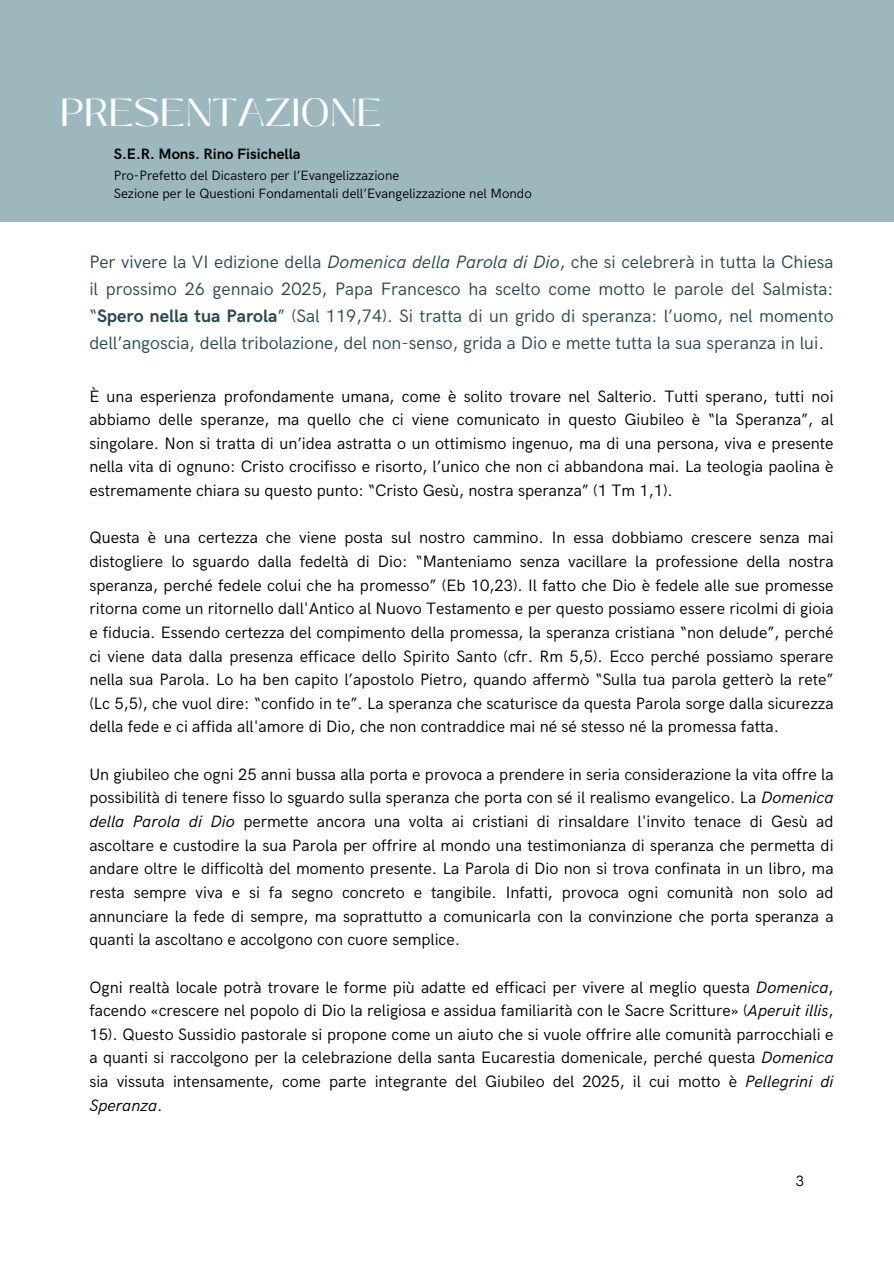
<style>
.page{position:relative;width:894px;height:1264px;background:#fff}
.page>*{position:absolute;margin:0;border:0;box-sizing:border-box;transform-origin:0 0}
.t1{font:39px "Black Mango";color:#fff}
.t2{font:18px/27px "HK Grotesk";color:#264a54;text-align:justify}
.t3{font:16.5px/23.7px "HK Grotesk";color:#000001;text-align:justify}
.t4{font:700 15px "HK Grotesk";color:#000001}
.t5{font:15px "HK Grotesk";color:#000001}
.t6{font:13.5px/18px "HK Grotesk";color:#000001}
.s1{font-style:italic}
.s2{font-weight:700}
</style>
<div class="page">
<div style="left:0;top:0;width:893px;height:222px;background:#9db7be"></div>
<h1 class="t1" style="left:60px;top:83px;width:324px">PRESENTAZIONE</h1>
<p class="t4" style="left:114px;top:145px;width:188px">S.E.R. Mons. Rino Fisichella</p>
<p class="t6" style="left:114px;top:167px;width:419px">Pro-Prefetto del Dicastero per l’Evangelizzazione<br>Sezione per le Questioni Fondamentali dell’Evangelizzazione nel Mondo</p>
<p class="t2" style="left:89px;top:249px;width:745px">Per vivere la VI edizione della <span class="s1">Domenica della Parola di Dio</span>, che si celebrerà in tutta la Chiesa il prossimo 26 gennaio 2025, Papa Francesco ha scelto come motto le parole del Salmista: “<span class="s2">Spero nella tua Parola</span>” (Sal 119,74). Si tratta di un grido di speranza: l’uomo, nel momento dell’angoscia, della tribolazione, del non-senso, grida a Dio e mette tutta la sua speranza in lui.</p>
<p class="t3" style="left:89px;top:385px;width:745px">È una esperienza profondamente umana, come è solito trovare nel Salterio. Tutti sperano, tutti noi abbiamo delle speranze, ma quello che ci viene comunicato in questo Giubileo è “la Speranza”, al singolare. Non si tratta di un’idea astratta o un ottimismo ingenuo, ma di una persona, viva e presente nella vita di ognuno: Cristo crocifisso e risorto, l’unico che non ci abbandona mai. La teologia paolina è estremamente chiara su questo punto: “Cristo Gesù, nostra speranza” (1 Tm 1,1).</p>
<p class="t3" style="left:89px;top:526px;width:745px">Questa è una certezza che viene posta sul nostro cammino. In essa dobbiamo crescere senza mai distogliere lo sguardo dalla fedeltà di Dio: “Manteniamo senza vacillare la professione della nostra speranza, perché fedele colui che ha promesso” (Eb 10,23). Il fatto che Dio è fedele alle sue promesse ritorna come un ritornello dall'Antico al Nuovo Testamento e per questo possiamo essere ricolmi di gioia e fiducia. Essendo certezza del compimento della promessa, la speranza cristiana “non delude”, perché ci viene data dalla presenza efficace dello Spirito Santo (cfr. Rm 5,5). Ecco perché possiamo sperare nella sua Parola. Lo ha ben capito l’apostolo Pietro, quando affermò “Sulla tua parola getterò la rete” (Lc 5,5), che vuol dire: “confido in te”. La speranza che scaturisce da questa Parola sorge dalla sicurezza della fede e ci affida all'amore di Dio, che non contraddice mai né sé stesso né la promessa fatta.</p>
<p class="t3" style="left:89px;top:763px;width:745px">Un giubileo che ogni 25 anni bussa alla porta e provoca a prendere in seria considerazione la vita offre la possibilità di tenere fisso lo sguardo sulla speranza che porta con sé il realismo evangelico. La <span class="s1">Domenica della Parola di Dio</span> permette ancora una volta ai cristiani di rinsaldare l'invito tenace di Gesù ad ascoltare e custodire la sua Parola per offrire al mondo una testimonianza di speranza che permetta di andare oltre le difficoltà del momento presente. La Parola di Dio non si trova confinata in un libro, ma resta sempre viva e si fa segno concreto e tangibile. Infatti, provoca ogni comunità non solo ad annunciare la fede di sempre, ma soprattutto a comunicarla con la convinzione che porta speranza a quanti la ascoltano e accolgono con cuore semplice.</p>
<p class="t3" style="left:89px;top:975px;width:745px">Ogni realtà locale potrà trovare le forme più adatte ed efficaci per vivere al meglio questa <span class="s1">Domenica</span>, facendo «crescere nel popolo di Dio la religiosa e assidua familiarità con le Sacre Scritture» (<span class="s1">Aperuit illis</span>, 15). Questo Sussidio pastorale si propone come un aiuto che si vuole offrire alle comunità parrocchiali e a quanti si raccolgono per la celebrazione della santa Eucarestia domenicale, perché questa <span class="s1">Domenica </span>sia vissuta intensamente, come parte integrante del Giubileo del 2025, il cui motto è <span class="s1">Pellegrini di Speranza</span>.</p>
<p class="t5" style="left:795px;top:1172px;width:10px">3</p>
</div>
